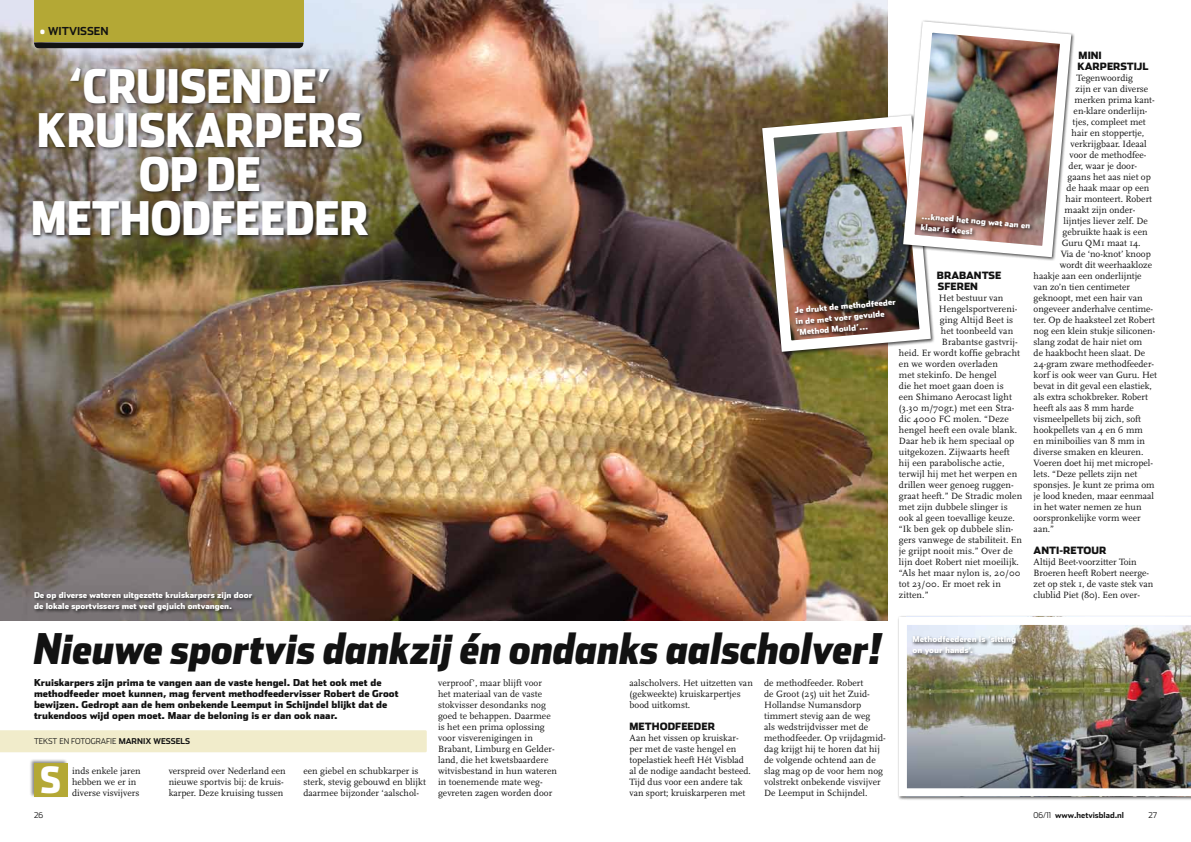
<style>
.page{position:relative;width:1191px;height:842px;background:#fff}
.page>*{position:absolute;margin:0;border:0;box-sizing:border-box;transform-origin:0 0}
.t1{font:900 46px/44px "Stainless Cond";color:#fff;text-align:center}
.t2{font:italic 900 42px "Stainless Cond";color:#121212}
.t3{font:900 36px "Stainless Cond";color:#fff}
.t4{font:700 11px "Stainless";color:#121212}
.t5{font:900 10px/11px "Stainless";color:#121212}
.t6{font:9.5px/11px "Scala";color:#121212}
.t7{font:900 9.5px/11px "Stainless";color:#121212}
.t8{font:900 8px/11px "Stainless";color:#fff}
.t9{font:300 8px "Stainless";color:#121212}
.t10{font:700 8px "Stainless";color:#121212}
.s1{font-weight:900;color:#fff}
.s2{font-weight:700}
.s3{font-weight:300}
</style>
<div class="page">
<img style="left:0;top:0;width:887px;height:620px">
<div style="left:31px;top:66px;width:341px;height:174px;background:#121212;opacity:.75"></div>
<div style="left:34px;top:0;width:269px;height:41px;background:#b4a835"></div>
<svg style="left:34px;top:43px;width:269px;height:5px"></svg>
<div style="left:0;top:730px;width:427px;height:22px;background:#f1eccb"></div>
<div style="left:29px;top:759px;width:40px;height:39px;background:#121212;opacity:.5"></div>
<div style="left:34px;top:763px;width:33px;height:33px;background:#b4a835"></div>
<img style="left:756px;top:110px;width:178px;height:247px">
<img style="left:897px;top:20px;width:178px;height:243px">
<div style="left:919px;top:212px;width:115px;height:27px;background:#121212;opacity:.75"></div>
<div style="left:897px;top:615px;width:294px;height:186px;background:#121212;opacity:.75"></div>
<img style="left:899px;top:617px;width:292px;height:179px">
<div style="left:911px;top:635px;width:109px;height:24px;background:#121212;opacity:.75"></div>
<div style="left:793px;top:298px;width:106px;height:41px;background:#121212;opacity:.75"></div>
<div style="left:33px;top:591px;width:223px;height:24px;background:#121212;opacity:.75"></div>
<p class="t4" style="left:40px;top:25px;width:70px"><span class="s1">•</span> Witvissen</p>
<h1 class="t1" style="left:31px;top:64px;width:340px">‘CRUISENDE’<br>KRUISKARPERS<br>OP DE<br>METHODFEEDER</h1>
<p class="t8" style="left:34px;top:590px;width:220px">De op diverse wateren uitgezette kruiskarpers zijn door de lokale sportvissers met veel gejuich ontvangen.</p>
<p class="t5" style="left:1077px;top:50px;width:72px">MINI<br>KARPERSTIJL</p>
<p class="t6" style="left:1076px;top:73px;width:58px">Tegenwoordig</p>
<p class="t6" style="left:1075px;top:84px;width:74px">zijn er van diverse</p>
<p class="t6" style="left:1074px;top:95px;width:82px">merken prima kant-</p>
<p class="t6" style="left:1073px;top:106px;width:75px">en-klare onderlijn-</p>
<p class="t6" style="left:1072px;top:117px;width:75px">tjes, compleet met</p>
<p class="t6" style="left:1071px;top:128px;width:74px">hair en stoppertje,</p>
<p class="t6" style="left:1070px;top:139px;width:78px">verkrijgbaar. Ideaal</p>
<p class="t6" style="left:1069px;top:150px;width:78px">voor de methodfee-</p>
<p class="t6" style="left:1068px;top:161px;width:70px">der, waar je door-</p>
<p class="t6" style="left:1067px;top:172px;width:85px">gaans het aas niet op</p>
<p class="t6" style="left:1066px;top:183px;width:84px">de haak maar op een</p>
<p class="t6" style="left:1065px;top:194px;width:88px">hair monteert. Robert</p>
<p class="t6" style="left:1064px;top:205px;width:72px">maakt zijn onder-</p>
<p class="t6" style="left:1063px;top:216px;width:86px">lijntjes liever zelf. De</p>
<p class="t6" style="left:1062px;top:227px;width:86px">gebruikte haak is een</p>
<p class="t6" style="left:1061px;top:238px;width:80px">Guru QM1 maat 14.</p>
<p class="t6" style="left:1060px;top:249px;width:92px">Via de ‘no-knot’ knoop</p>
<p class="t6" style="left:1059px;top:260px;width:94px">wordt dit weerhaakloze</p>
<p class="t6" style="left:1033px;top:271px;width:109px">haakje aan een onderlijntje</p>
<p class="t6" style="left:1033px;top:282px;width:98px">van zo’n tien centimeter</p>
<p class="t6" style="left:1033px;top:293px;width:110px">geknoopt, met een hair van</p>
<p class="t6" style="left:1033px;top:304px;width:121px">ongeveer anderhalve centime-</p>
<p class="t6" style="left:1033px;top:315px;width:123px">ter. Op de haaksteel zet Robert</p>
<p class="t6" style="left:1033px;top:326px;width:123px">nog een klein stukje siliconen-</p>
<p class="t6" style="left:1033px;top:337px;width:110px">slang zodat de hair niet om</p>
<p class="t6" style="left:1033px;top:348px;width:113px">de haakbocht heen slaat. De</p>
<p class="t6" style="left:1033px;top:359px;width:122px">24-gram zware methodfeeder-</p>
<p class="t6" style="left:1033px;top:370px;width:125px">korf is ook weer van Guru. Het</p>
<p class="t6" style="left:1033px;top:381px;width:120px">bevat in dit geval een elastiek,</p>
<p class="t6" style="left:1033px;top:392px;width:116px">als extra schokbreker. Robert</p>
<p class="t6" style="left:1033px;top:403px;width:102px">heeft als aas 8 mm harde</p>
<p class="t6" style="left:1033px;top:414px;width:109px">vismeelpellets bij zich, soft</p>
<p class="t6" style="left:1033px;top:425px;width:111px">hookpellets van 4 en 6 mm</p>
<p class="t6" style="left:1033px;top:436px;width:113px">en miniboilies van 8 mm in</p>
<p class="t6" style="left:1033px;top:447px;width:111px">diverse smaken en kleuren.</p>
<p class="t6" style="left:1033px;top:458px;width:121px">Voeren doet hij met micropel-</p>
<p class="t6" style="left:1033px;top:469px;width:105px">lets. “Deze pellets zijn net</p>
<p class="t6" style="left:1033px;top:480px;width:122px">sponsjes. Je kunt ze prima om</p>
<p class="t6" style="left:1033px;top:491px;width:122px">je lood kneden, maar eenmaal</p>
<p class="t6" style="left:1033px;top:502px;width:109px">in het water nemen ze hun</p>
<p class="t6" style="left:1033px;top:513px;width:109px">oorspronkelijke vorm weer</p>
<p class="t6" style="left:1033px;top:524px;width:22px">aan.”</p>
<p class="t5" style="left:1033px;top:545px;width:74px">ANTI-RETOUR</p>
<p class="t6" style="left:1033px;top:557px;width:121px">Altijd Beet-voorzitter Toin<br>Broeren heeft Robert neerge&shy;zet op stek 1, de vaste stek van clublid Piet (80). Een over-</p>
<p class="t8" style="left:922px;top:210px;width:111px;rotate:5deg">…kneed het nog wat aan en klaar is Kees!</p>
<p class="t5" style="left:937px;top:270px;width:66px">BRABANTSE<br>SFEREN</p>
<p class="t6" style="left:939px;top:293px;width:66px">Het bestuur van</p>
<p class="t6" style="left:939px;top:304px;width:80px">Hengelsportvereni-</p>
<p class="t6" style="left:940px;top:315px;width:75px">ging Altijd Beet is</p>
<p class="t6" style="left:941px;top:326px;width:74px">het toonbeeld van</p>
<p class="t6" style="left:942px;top:337px;width:77px">Brabantse gastvrij-</p>
<p class="t6" style="left:899px;top:348px;width:123px">heid. Er wordt koffie gebracht</p>
<p class="t6" style="left:899px;top:359px;width:100px">en we worden overladen</p>
<p class="t6" style="left:899px;top:370px;width:99px">met stekinfo. De hengel</p>
<p class="t6" style="left:899px;top:381px;width:106px">die het moet gaan doen is</p>
<p class="t6" style="left:899px;top:392px;width:114px">een Shimano Aerocast light</p>
<p class="t6" style="left:899px;top:403px;width:117px">(3.30 m/70gr.) met een Stra-</p>
<p class="t6" style="left:899px;top:414px;width:111px">dic 4000 FC molen. “Deze</p>
<p class="t6" style="left:899px;top:425px;width:120px">hengel heeft een ovale blank.</p>
<p class="t6" style="left:899px;top:436px;width:117px">Daar heb ik hem speciaal op</p>
<p class="t6" style="left:899px;top:447px;width:112px">uitgekozen. Zijwaarts heeft</p>
<p class="t6" style="left:899px;top:458px;width:107px">hij een parabolische actie,</p>
<p class="t6" style="left:899px;top:469px;width:120px">terwijl hij met het werpen en</p>
<p class="t6" style="left:899px;top:480px;width:116px">drillen weer genoeg ruggen-</p>
<p class="t6" style="left:899px;top:491px;width:125px">graat heeft.” De Stradic molen</p>
<p class="t6" style="left:899px;top:502px;width:110px">met zijn dubbele slinger is</p>
<p class="t6" style="left:899px;top:513px;width:117px">ook al geen toevallige keuze.</p>
<p class="t6" style="left:899px;top:524px;width:116px">“Ik ben gek op dubbele slin-</p>
<p class="t6" style="left:899px;top:535px;width:125px">gers vanwege de stabiliteit. En</p>
<p class="t6" style="left:899px;top:546px;width:115px">je grijpt nooit mis.” Over de</p>
<p class="t6" style="left:899px;top:557px;width:122px">lijn doet Robert niet moeilijk.</p>
<p class="t6" style="left:899px;top:568px;width:123px">“Als het maar nylon is, 20/00</p>
<p class="t6" style="left:899px;top:579px;width:103px">tot 23/00. Er moet rek in</p>
<p class="t6" style="left:899px;top:590px;width:31px">zitten.”</p>
<p class="t8" style="left:794px;top:305px;width:103px;rotate:-5deg">Je drukt de methodfeeder in de met voer gevulde ‘Method Mould’…</p>
<h2 class="t2" style="left:34px;top:623px;width:850px">Nieuwe sportvis dankzij én ondanks aalscholver!</h2>
<p class="t7" style="left:34px;top:677px;width:366px">Kruiskarpers zijn prima te vangen aan de vaste hengel. Dat het ook met de methodfeeder moet kunnen, mag fervent methodfeedervisser Robert de Groot bewijzen. Gedropt aan de hem onbekende Leemput in Schijndel blijkt dat de trukendoos wijd open moet. Maar de beloning is er dan ook naar.</p>
<p class="t9" style="left:34px;top:737px;width:133px">TEKST EN FOTOGRAFIE <span class="s2">MARNIX WESSE</span></p>
<p class="t10" style="left:180px;top:736px;width:11px">LS</p>
<p class="t6" style="left:169px;top:766px;width:118px">verspreid over Nederland een nieuwe sportvis bij: de kruis&shy;karper. Deze kruising tussen</p>
<p class="t6" style="left:303px;top:766px;width:124px">een giebel en schubkarper is sterk, stevig gebouwd en blijkt daarmee bijzonder ‘aalschol-</p>
<p class="t6" style="left:438px;top:678px;width:120px">verproof’, maar blijft voor<br>het materiaal van de vaste stokvisser desondanks nog goed te behappen. Daarmee is het een prima oplossing voor visverenigingen in<br>Brabant, Limburg en Gelder&shy;land, die het kwetsbaardere witvisbestand in hun wateren in toenemende mate weg-</p>
<p class="t6" style="left:764px;top:678px;width:123px">de methodfeeder. Robert<br>de Groot (25) uit het Zuid-<br>Hollandse Numansdorp timmert stevig aan de weg<br>als wedstrijdvisser met de methodfeeder. Op vrijdagmid&shy;dag krijgt hij te horen dat hij de volgende ochtend aan de slag mag op de voor hem nog volstrekt onbekende visvijver<br>De Leemput in Schijndel.</p>
<p class="t6" style="left:629px;top:678px;width:125px">aalscholvers. Het uitzetten van (gekweekte) kruiskarpertjes bood uitkomst.</p>
<p class="t5" style="left:629px;top:721px;width:87px">METHODFEEDER</p>
<p class="t6" style="left:629px;top:733px;width:123px">Aan het vissen op kruiskar&shy;per met de vaste hengel en topelastiek heeft Hét Visblad al de nodige aandacht besteed.<br>Tijd dus voor een andere tak van sport; kruiskarperen met</p>
<h3 class="t3" style="left:40px;top:758px;width:22px">S</h3>
<p class="t6" style="left:72px;top:766px;width:70px">inds enkele jaren hebben we er in diverse visvijvers</p>
<p class="t6" style="left:438px;top:788px;width:116px">gevreten zagen worden door</p>
<p class="t8" style="left:912px;top:634px;width:105px">Methodfeederen is ‘sitting on your hands’.</p>
<p class="t9" style="left:34px;top:811px;width:11px">26</p>
<p class="t10" style="left:1033px;top:810px;width:92px"><span class="s3">06/11</span> www.hetvisblad.nl</p>
<p class="t9" style="left:1148px;top:811px;width:10px">27</p>
</div>
